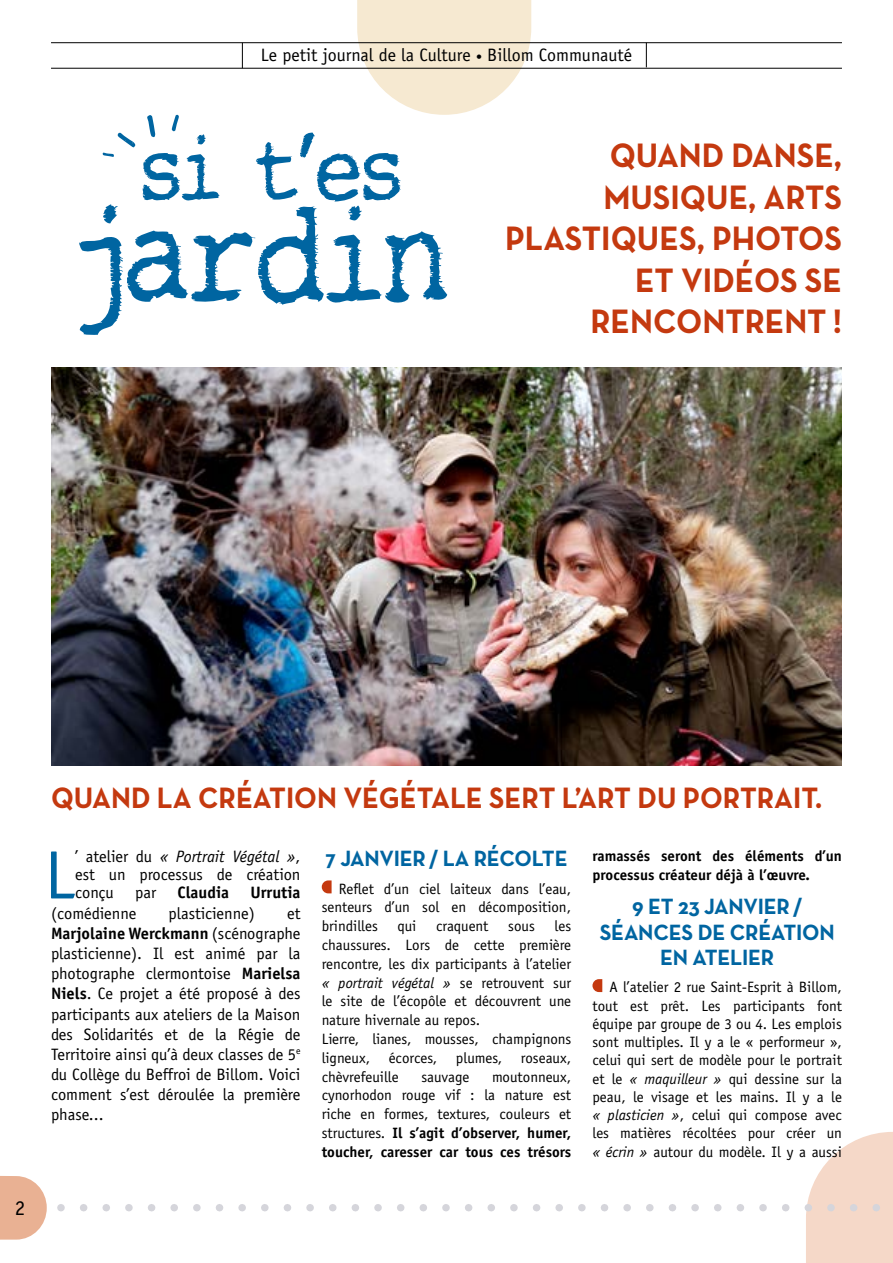
<style>
.page{position:relative;width:893px;height:1263px;background:#fff}
.page>*{position:absolute;margin:0;border:0;box-sizing:border-box;transform-origin:0 0}
.t1{font:127.5px "Tight Writer";color:#0065a1}
.t2{font:87px "Tight Writer";color:#0065a1}
.t3{font:68.55px "Officina Sans Std";color:#0065a1}
.t4{font:700 34.5px/41.4px "Neutra Text";color:#c4390f;text-align:right;scale:.95 1}
.t5{font:700 30px "Neutra Text";color:#c4390f;scale:.95 1}
.t6{font:700 22.5px/25.8px "Neutra Text";letter-spacing:-.01em;color:#0065a1;text-align:center}
.t7{font:21px "Officina Sans Std";color:#000}
.t8{font:18px "Officina Sans Std";color:#000}
.t9{font:16.5px/20.2px "Officina Sans Std";color:#000;text-align:justify}
.t10{font:700 16.5px "Officina Sans Std";color:#000}
.t11{font:15px/18.8px "Officina Sans Std";color:#000;text-align:justify}
.t12{font:700 15px/18.3px "Officina Sans Std";color:#000}
.s1{font-size:12px}
.s2{font-style:italic}
.s3{font-weight:700}
</style>
<div class="page">
<svg style="left:357px;top:0;width:174px;height:115px"></svg>
<hr style="left:51px;top:42px;width:791px;height:1px;background:#000">
<hr style="left:51px;top:68px;width:791px;height:1px;background:#000">
<svg style="left:646px;top:43px;width:1px;height:24px"></svg>
<svg style="left:242px;top:43px;width:1px;height:25px"></svg>
<svg style="left:0;top:1132px;width:893px;height:131px"></svg>
<svg style="left:322px;top:880px;width:10px;height:13px"></svg>
<svg style="left:592px;top:979px;width:10px;height:13px"></svg>
<img style="left:51px;top:367px;width:791px;height:398px">
<svg style="left:147px;top:115px;width:8px;height:22px"></svg>
<svg style="left:172px;top:115px;width:7px;height:16px"></svg>
<svg style="left:103px;top:133px;width:32px;height:24px"></svg>
<p class="t8" style="left:261px;top:44px;width:373px">Le petit journal de la Culture <span class="s1">•</span> Billom Communauté</p>
<h2 class="t2" style="left:141px;top:123px;width:262px">si t’es</h2>
<h1 class="t1" style="left:78px;top:188px;width:372px">jardin</h1>
<h3 class="t4" style="left:505px;top:134px;width:356px">QUAND DANSE,<br>MUSIQUE, ARTS<br>PLASTIQUES, PHOTOS<br>ET VIDÉOS SE<br>RENCONTRENT !</h3>
<h3 class="t7" style="left:15px;top:1196px;width:12px">2</h3>
<h3 class="t5" style="left:51px;top:779px;width:813px">QUAND LA CRÉATION VÉGÉTALE SERT L’ART DU PORTRAIT.</h3>
<h3 class="t3" style="left:45px;top:835px;width:32px">L</h3>
<p class="t9" style="left:75px;top:848px;width:227px;line-height:18px">’ atelier du <span class="s2">« Portrait Végétal »</span>, est un processus de création conçu</p>
<p class="t9" style="left:135px;top:883px;width:23px">par</p>
<p class="t10" style="left:177px;top:882px;width:53px">Claudia</p>
<p class="t10" style="left:250px;top:882px;width:52px">Urrutia</p>
<p class="t9" style="left:51px;top:903px;width:87px">(comédienne</p>
<p class="t9" style="left:169px;top:903px;width:88px">plasticienne)</p>
<p class="t9" style="left:51px;top:903px;width:251px;text-indent:236px">et <span class="s3">Marjolaine Werckmann</span> (scénographe plasticienne). Il est animé par la photographe clermontoise <span class="s3">Marielsa Niels</span>. Ce projet a été proposé à des participants aux ateliers de la Maison des Solidarités et de la Régie de Territoire ainsi qu’à deux classes de 5<sup>e </sup>du Collège du Beffroi de Billom. Voici comment s’est déroulée la première phase...</p>
<h3 class="t6" style="left:325px;top:845px;width:244px">7 JANVIER / LA RÉCOLTE</h3>
<p class="t11" style="left:322px;top:879px;width:251px;text-indent:17px">Reflet d’un ciel laiteux dans l’eau, senteurs d’un sol en décomposition, brindilles</p>
<p class="t11" style="left:322px;top:917px;width:251px;text-align:left;text-indent:233px">les chaussures. Lors de cette première rencontre, les dix participants à l’atelier <span class="s2">« portrait végétal »</span> se retrouvent sur le site de l’écopôle et découvrent une nature hivernale au repos.<br>Lierre, lianes, mousses, champignons ligneux, écorces, plumes, roseaux, chèvrefeuille</p>
<p class="t11" style="left:398px;top:917px;width:20px">qui</p>
<p class="t11" style="left:436px;top:917px;width:54px">craquent</p>
<p class="t11" style="left:508px;top:917px;width:28px">sous</p>
<p class="t11" style="left:322px;top:1067px;width:251px;text-indent:170px">moutonneux, cynorhodon rouge vif : la nature est riche en formes, textures, couleurs et structures. <span class="s3">Il s’agit d’observer, humer, toucher, caresser car tous ces trésors</span></p>
<p class="t11" style="left:421px;top:1067px;width:50px">sauvage</p>
<p class="t12" style="left:592px;top:847px;width:251px">ramassés seront des éléments d’un processus créateur déjà à l’œuvre.</p>
<h3 class="t6" style="left:600px;top:893px;width:236px">9 ET 23 JANVIER /<br>SÉANCES DE CRÉATION<br>EN ATELIER</h3>
<p class="t11" style="left:592px;top:978px;width:251px;line-height:18.3px;text-indent:17px">A l’atelier 2 rue Saint-Esprit à Billom, tout est prêt. Les participants font équipe par groupe de 3 ou 4. Les emplois sont multiples. Il y a le « performeur », celui qui sert de modèle pour le portrait et le <span class="s2">« maquilleur »</span> qui dessine sur la peau, le visage et les mains. Il y a le <span class="s2">« plasticien »</span>, celui qui compose avec les matières récoltées pour créer un <span class="s2">« écrin »</span> autour du modèle. Il y a aussi</p>
</div>
